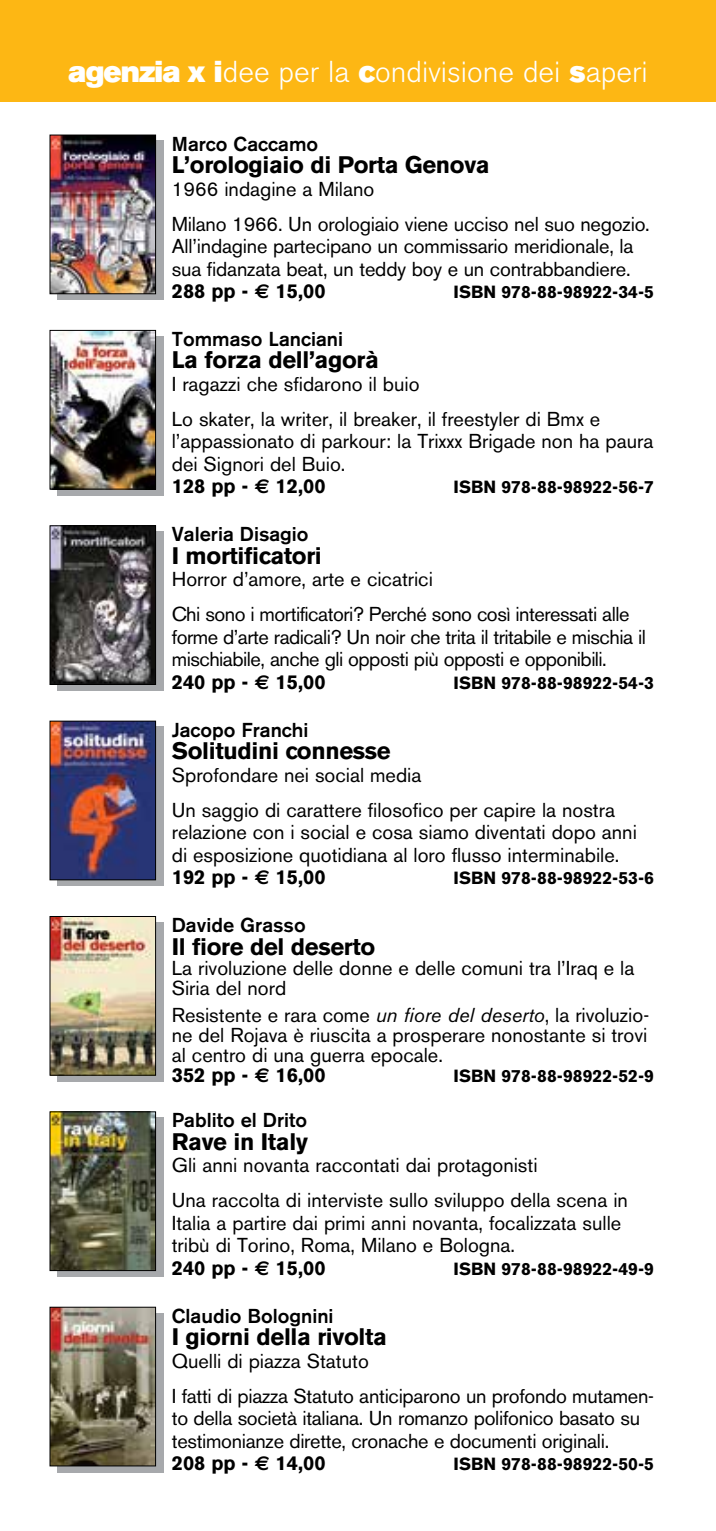
<style>
.page{position:relative;width:716px;height:1531px;background:#fff}
.page>*{position:absolute;margin:0;border:0;box-sizing:border-box;transform-origin:0 0}
.t1{font:300 30px "Akzidenz Grotesk BE";color:#fff}
.t2{font:700 23.75px "Akzidenz Grotesk BE";letter-spacing:-.015em;color:#000}
.t3{font:20px/22.5px "Akzidenz Grotesk BE";color:#000}
.t4{font:20px/22.5px "Akzidenz Grotesk BE";letter-spacing:-.025em;color:#000}
.t5{font:500 20px "Akzidenz Grotesk BE";color:#000}
.t6{font:700 17.5px "Akzidenz Grotesk BE";color:#000}
.s1{font-family:"Akzidenz Grotesk BE Super";font-weight:400}
.s2{font-weight:700}
.s3{font-family:"Euro Sans";font-weight:700}
.s4{font-style:italic}
</style>
<div class="page">
<div style="left:0;top:0;width:716px;height:101px;background:#fdb714"></div>
<div style="left:57px;top:727px;width:107px;height:159px;background:linear-gradient(to right,#a7a9ac,#a7a9ac)"></div>
<img style="left:52px;top:723px;width:102px;height:155px">
<div style="left:50px;top:721px;width:106px;height:159px;border:1px solid #000"></div>
<div style="left:57px;top:336px;width:107px;height:159px;background:linear-gradient(to right,#a7a9ac,#a7a9ac)"></div>
<img style="left:52px;top:332px;width:102px;height:155px">
<div style="left:50px;top:330px;width:106px;height:159px;border:1px solid #000"></div>
<div style="left:57px;top:531px;width:107px;height:160px;background:#a7a9ac"></div>
<img style="left:52px;top:527px;width:102px;height:156px">
<div style="left:50px;top:525px;width:106px;height:160px;border:1px solid #000"></div>
<div style="left:57px;top:141px;width:107px;height:159px;background:linear-gradient(to right,#a7a9ac,#a7a9ac)"></div>
<img style="left:52px;top:137px;width:102px;height:155px">
<div style="left:50px;top:135px;width:106px;height:159px;border:1px solid #000"></div>
<div style="left:57px;top:1313px;width:107px;height:159px;background:linear-gradient(to right,#a7a9ac,#a7a9ac)"></div>
<img style="left:52px;top:1309px;width:102px;height:155px">
<div style="left:50px;top:1307px;width:106px;height:159px;border:1px solid #000"></div>
<div style="left:57px;top:922px;width:107px;height:159px;background:linear-gradient(to right,#a7a9ac,#a7a9ac)"></div>
<img style="left:52px;top:918px;width:102px;height:155px">
<div style="left:50px;top:916px;width:106px;height:159px;border:1px solid #000"></div>
<div style="left:57px;top:1117px;width:107px;height:160px;background:linear-gradient(to right,#a1a3a6,#a3a5a8)"></div>
<img style="left:52px;top:1113px;width:102px;height:156px">
<div style="left:50px;top:1111px;width:106px;height:160px;border:1px solid #000"></div>
<h1 class="t1" style="left:68px;top:55px;width:581px"><span class="s1">agenzia x i</span>dee per la <span class="s1">c</span>ondivisione dei <span class="s1">s</span>aperi</h1>
<p class="t5" style="left:172px;top:131px;width:148px">Marco Caccamo</p>
<p class="t2" style="left:172px;top:151px;width:319px">L’orologiaio di Porta Genova</p>
<p class="t3" style="left:172px;top:171px;width:479px;line-height:35px">1966 indagine a Milano<br>Milano 1966. Un orologiaio viene ucciso nel suo negozio.</p>
<p class="t3" style="left:172px;top:235px;width:463px">All’indagine partecipano un commissario meridionale, la sua fidanzata beat, un teddy boy e un contrabbandiere.<br><span class="s2">288 pp -</span> <span class="s3">E</span> <span class="s2">15,00</span></p>
<p class="t6" style="left:453px;top:282px;width:202px">ISBN 978-88-98922-34-5</p>
<p class="t5" style="left:172px;top:327px;width:173px">Tommaso Lanciani</p>
<p class="t2" style="left:172px;top:346px;width:209px">La forza dell’agorà</p>
<p class="t3" style="left:172px;top:366px;width:430px;line-height:35px">I ragazzi che sfidarono il buio<br>Lo skater, la writer, il breaker, il freestyler di Bmx e</p>
<p class="t3" style="left:172px;top:430px;width:483px">l’appassionato di parkour: la Trixxx Brigade non ha paura dei Signori del Buio.<br><span class="s2">128 pp -</span> <span class="s3">E</span> <span class="s2">12,00</span></p>
<p class="t6" style="left:453px;top:477px;width:202px">ISBN 978-88-98922-56-7</p>
<p class="t5" style="left:172px;top:522px;width:138px">Valeria Disagio</p>
<p class="t2" style="left:172px;top:542px;width:152px">I mortificatori</p>
<p class="t4" style="left:172px;top:562px;width:459px;line-height:35px">Horror d’amore, arte e cicatrici<br>Chi sono i mortificatori? Perché sono così interessati alle</p>
<p class="t4" style="left:172px;top:625px;width:475px">forme d’arte radicali? Un noir che trita il tritabile e mischia il mischiabile, anche gli opposti più opposti e opponibili.<br><span class="s2">240 pp -</span> <span class="s3">E</span> <span class="s2">15,00</span></p>
<p class="t6" style="left:453px;top:672px;width:202px">ISBN 978-88-98922-54-3</p>
<p class="t5" style="left:172px;top:717px;width:138px">Jacopo Franchi</p>
<p class="t2" style="left:172px;top:737px;width:220px">Solitudini connesse</p>
<p class="t3" style="left:172px;top:757px;width:445px;line-height:35px">Sprofondare nei social media<br>Un saggio di carattere filosofico per capire la nostra</p>
<p class="t3" style="left:172px;top:821px;width:466px">relazione con i social e cosa siamo diventati dopo anni di esposizione quotidiana al loro flusso interminabile.<br><span class="s2">192 pp -</span> <span class="s3">E</span> <span class="s2">15,00</span></p>
<p class="t6" style="left:453px;top:868px;width:202px">ISBN 978-88-98922-53-6</p>
<p class="t5" style="left:172px;top:913px;width:135px">Davide Grasso</p>
<p class="t2" style="left:172px;top:932px;width:205px">Il fiore del deserto</p>
<p class="t3" style="left:172px;top:957px;width:464px;line-height:20px">La rivoluzione delle donne e delle comuni tra l’Iraq e la<br>Siria del nord</p>
<p class="t3" style="left:172px;top:1005px;width:479px;line-height:20px">Resistente e rara come <span class="s4">un fiore del deserto</span>, la rivoluzio&shy;ne del Rojava è riuscita a prosperare nonostante si trovi al centro di una guerra epocale.<br><span class="s2">352 pp -</span> <span class="s3">E</span> <span class="s2">16,00</span></p>
<p class="t6" style="left:453px;top:1066px;width:202px">ISBN 978-88-98922-52-9</p>
<p class="t5" style="left:172px;top:1108px;width:137px">Pablito el Drito</p>
<p class="t2" style="left:172px;top:1128px;width:138px">Rave in Italy</p>
<p class="t3" style="left:172px;top:1148px;width:457px;line-height:35px">Gli anni novanta raccontati dai protagonisti<br>Una raccolta di interviste sullo sviluppo della scena in</p>
<p class="t3" style="left:172px;top:1211px;width:451px">Italia a partire dai primi anni novanta, focalizzata sulle tribù di Torino, Roma, Milano e Bologna.<br><span class="s2">240 pp -</span> <span class="s3">E</span> <span class="s2">15,00</span></p>
<p class="t6" style="left:453px;top:1258px;width:202px">ISBN 978-88-98922-49-9</p>
<p class="t5" style="left:172px;top:1303px;width:163px">Claudio Bolognini</p>
<p class="t2" style="left:172px;top:1323px;width:217px">I giorni della rivolta</p>
<p class="t3" style="left:172px;top:1343px;width:484px;line-height:35px">Quelli di piazza Statuto<br>I fatti di piazza Statuto anticiparono un profondo mutamen-</p>
<p class="t3" style="left:172px;top:1407px;width:470px">to della società italiana. Un romanzo polifonico basato su testimonianze dirette, cronache e documenti originali.<br><span class="s2">208 pp -</span> <span class="s3">E</span> <span class="s2">14,00</span></p>
<p class="t6" style="left:453px;top:1454px;width:202px">ISBN 978-88-98922-50-5</p>
</div>
